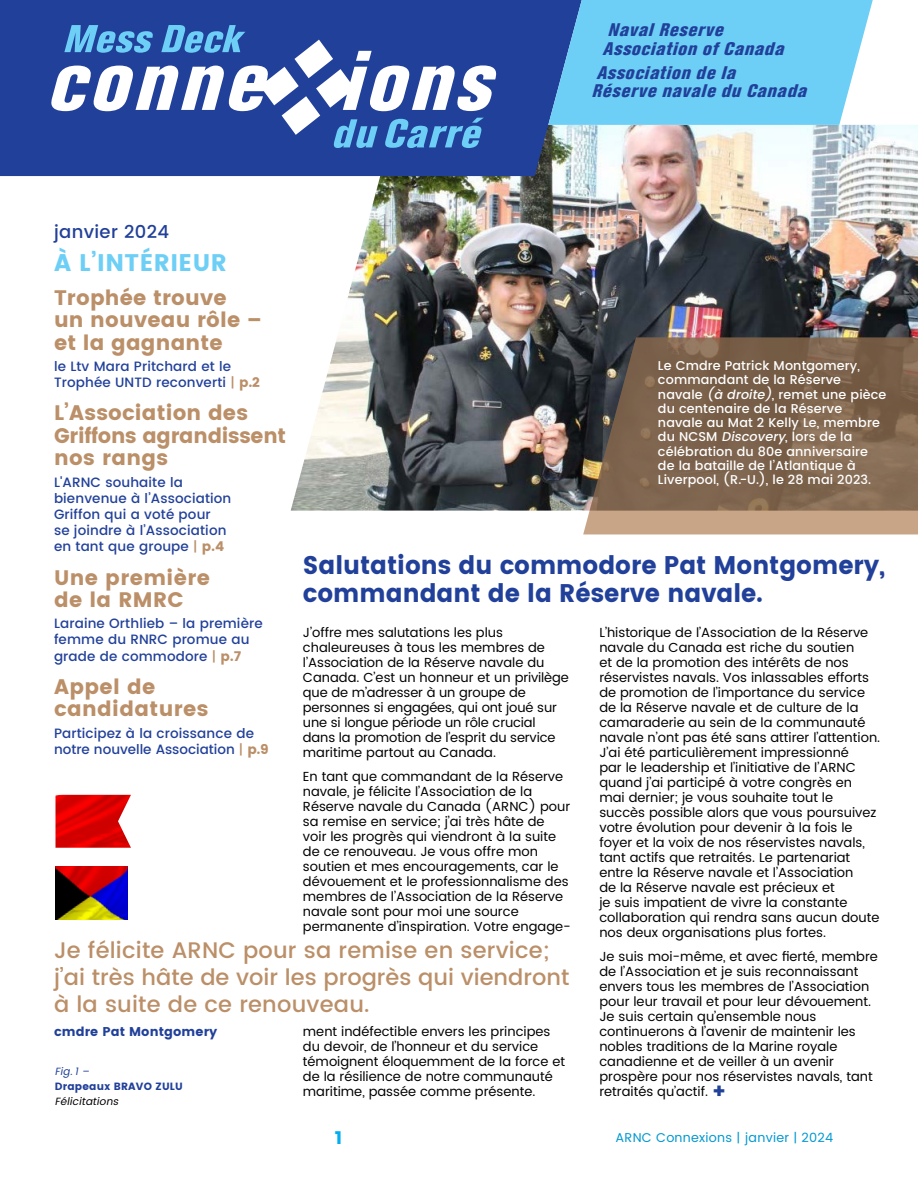
<style>
.page{position:relative;width:918px;height:1188px;background:#fff}
.page>*{position:absolute;margin:0;border:0;box-sizing:border-box;transform-origin:0 0}
.t1{font:25.5px/28.5px "Poppins";color:#21409a;scale:.95 1}
.t2{font:24px "Poppins";letter-spacing:.02em;color:#6dcff6}
.t3{font:500 22.5px/27px "Poppins";letter-spacing:.01em;color:#bb8f68}
.t4{font:21px/22.5px "Poppins";letter-spacing:.01em;color:#bb8f68}
.t5{font:italic 800 condensed 18px/18px "Akzidenz Grotesk BE";color:#21409a}
.t6{font:500 18px "Poppins";letter-spacing:.02em;color:#21409a}
.t7{font:18px "Poppins";color:#00aeef}
.t8{font:500 13.5px/16.2px "Poppins";letter-spacing:.01em;color:#21409a}
.t9{font:13.2px/15px "Poppins";color:#000}
.t10{font:500 12.75px/14.2px "Poppins";letter-spacing:.01em;color:#fff}
.t11{font:12.75px "Poppins";letter-spacing:.02em;color:#0098d1}
.t12{font:12.75px "Poppins";letter-spacing:.01em;color:#21409a}
.t13{font:10.5px/15px "Poppins";letter-spacing:.02em;color:#21409a}
.s1{color:#bb8f68}
.s2{font-weight:400;color:#bb8f68}
.s3{font-style:italic}
.s4{font-size:20.55px;color:#21409a}
.s5{font-style:italic;color:#000}
</style>
<div class="page">
<img style="left:291px;top:125px;width:627px;height:386px">
<svg style="left:583px;top:338px;width:335px;height:196px;background:#b5977c"></svg>
<svg style="left:590px;top:338px;width:328px;height:173px;background:#79614c"></svg>
<img style="left:56px;top:795px;width:75px;height:53px">
<img style="left:56px;top:867px;width:72px;height:53px">
<div style="left:0;top:0;width:582px;height:176px;background:#21409a"></div>
<svg style="left:548px;top:0;width:325px;height:125px;background:#6fc8f1"></svg>
<svg style="left:49px;top:25px;width:450px;height:123px"></svg>
<p class="t5" style="left:603px;top:21px;width:188px">Naval Reserve<br>Association of Canada</p>
<p class="t5" style="left:591px;top:64px;width:222px">Association de la<br>Réserve navale du Canada</p>
<p class="t6" style="left:54px;top:219px;width:117px">janvier 2024</p>
<p class="t2" style="left:54px;top:249px;width:174px">À L’INTÉRIEUR</p>
<p class="t4" style="left:54px;top:286px;width:209px">Trophée trouve<br>un nouveau rôle – et la gagnante</p>
<p class="t8" style="left:54px;top:359px;width:208px;line-height:15.8px">le Ltv Mara Pritchard et le<br>Trophée UNTD reconverti <span class="s1">|</span> <span class="s2">p.2</span></p>
<p class="t4" style="left:54px;top:402px;width:234px">L’Association des<br>Griffons agrandissent nos rangs</p>
<p class="t8" style="left:54px;top:474px;width:179px">L'ARNC souhaite la bienvenue à l’Association<br>Griffon qui a voté pour<br>se joindre à l’Association en tant que groupe <span class="s1">|</span> <span class="s2">p.4</span></p>
<p class="t4" style="left:54px;top:566px;width:158px">Une première de la RMRC</p>
<p class="t8" style="left:54px;top:616px;width:210px">Laraine Orthlieb – la première femme du RNRC promue au grade de commodore <span class="s1">|</span> <span class="s2">p.7</span></p>
<p class="t4" style="left:54px;top:675px;width:156px">Appel de candidatures</p>
<p class="t8" style="left:54px;top:726px;width:216px;line-height:15.8px">Participez à la croissance de notre nouvelle Association <span class="s1">|</span> <span class="s2">p.9</span></p>
<p class="t10" style="left:658px;top:359px;width:230px">Le Cmdre Patrick Montgomery, commandant de la Réserve navale <span class="s3">(à droite)</span>, remet une pièce du centenaire de la Réserve navale au Mat 2 Kelly Le, membre du NCSM <span class="s3">Discovery</span>, lors de la célébration du 80e anniversaire de la bataille de l’Atlantique à<br>Liverpool, (R.-U.), le 28 mai 2023.</p>
<p class="t1" style="left:303px;top:551px;width:614px">Salutations du commodore Pat Montgomery, commandant de la Réserve navale.</p>
<p class="t9" style="left:303px;top:625px;width:267px">J’offre mes salutations les plus chaleureuses à tous les membres de l’Association de la Réserve navale du Canada. C’est un honneur et un privilège que de m’adresser à un groupe de personnes si engagées, qui ont joué sur une si longue période un rôle crucial dans la promotion de l’esprit du service maritime partout au Canada.</p>
<p class="t9" style="left:303px;top:769px;width:269px">En tant que commandant de la Réserve navale, je félicite l’Association de la Réserve navale du Canada (ARNC) pour sa remise en service; j’ai très hâte de voir les progrès qui viendront à la suite de ce renouveau. Je vous offre mon soutien et mes encouragements, car le dévouement et le professionnalisme des membres de l’Association de la Réserve navale sont pour moi une source permanente d’inspiration. Votre engage-</p>
<p class="t9" style="left:599px;top:625px;width:282px">L’historique de l’Association de la Réserve navale du Canada est riche du soutien<br>et de la promotion des intérêts de nos réservistes navals. Vos inlassables efforts de promotion de l’importance du service de la Réserve navale et de culture de la camaraderie au sein de la communauté navale n’ont pas été sans attirer l’attention.<br>J’ai été particulièrement impressionné<br>par le leadership et l’initiative de l’ARNC quand j’ai participé à votre congrès en mai dernier; je vous souhaite tout le succès possible alors que vous poursuivez votre évolution pour devenir à la fois le foyer et la voix de nos réservistes navals, tant actifs que retraités. Le partenariat entre la Réserve navale et l’Association<br>de la Réserve navale est précieux et<br>je suis impatient de vivre la constante collaboration qui rendra sans aucun doute nos deux organisations plus fortes.</p>
<p class="t9" style="left:599px;top:949px;width:280px">Je suis moi-même, et avec fierté, membre de l’Association et je suis reconnaissant envers tous les membres de l’Association pour leur travail et pour leur dévouement.<br>Je suis certain qu’ensemble nous continuerons à l’avenir de maintenir les nobles traditions de la Marine royale canadienne et de veiller à un avenir prospère pour nos réservistes navals, tant retraités qu’actif. <span class="s4">+</span></p>
<p class="t3" style="left:54px;top:938px;width:517px">Je félicite ARNC pour sa remise en service; j’ai très hâte de voir les progrès qui viendront à la suite de ce renouveau.</p>
<p class="t9" style="left:303px;top:1024px;width:264px">ment indéfectible envers les principes du devoir, de l’honneur et du service témoignent éloquemment de la force et de la résilience de notre communauté maritime, passée comme présente.</p>
<p class="t12" style="left:54px;top:1024px;width:165px">cmdre Pat Montgomery</p>
<p class="t13" style="left:55px;top:1064px;width:130px"><span class="s3">Fig.1 –<br></span>Drapeaux BRAVO ZULU<br><span class="s5">Félicitations</span></p>
<h3 class="t7" style="left:335px;top:1127px;width:9px">1</h3>
<p class="t11" style="left:616px;top:1129px;width:219px">ARNC Connexions | janvier | 2024</p>
</div>
